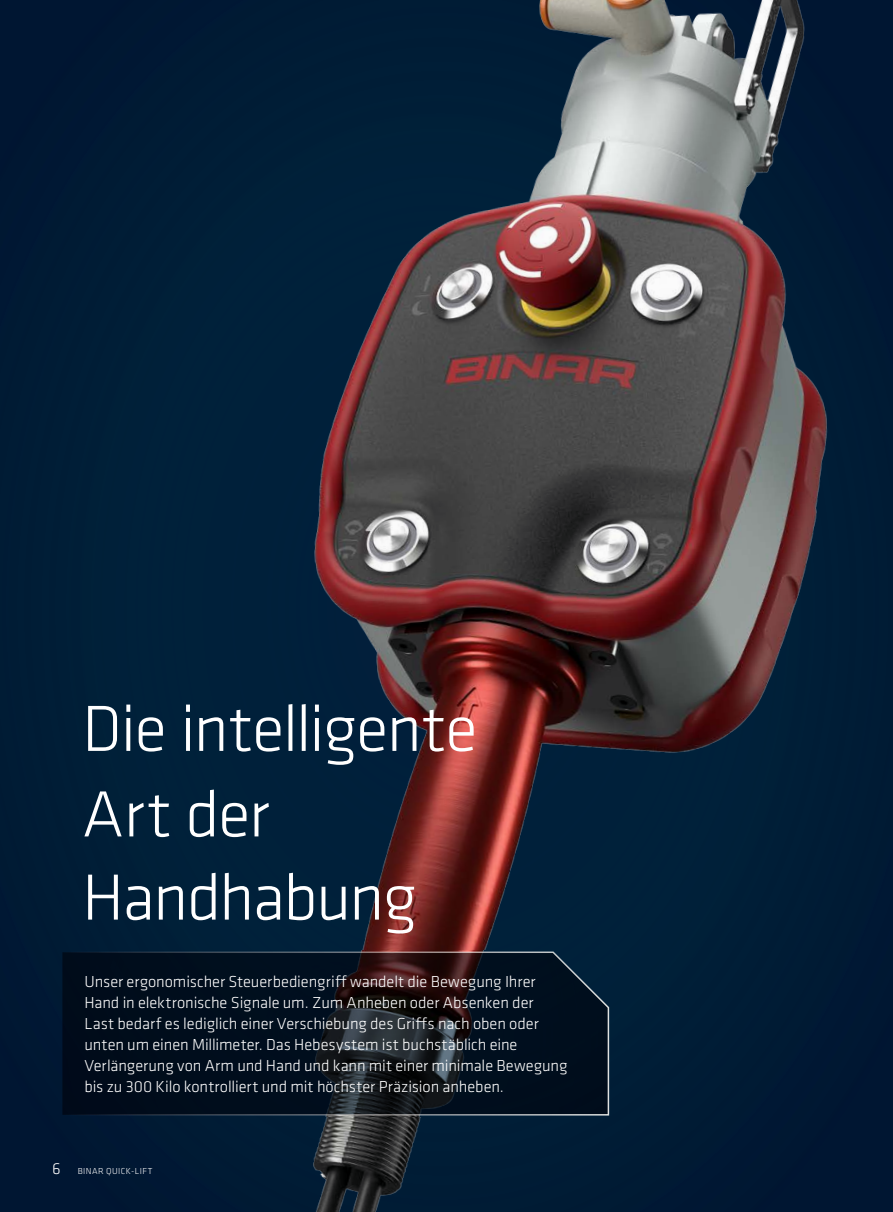
<style>
.page{position:relative;width:893px;height:1212px;background:#fff}
.page>*{position:absolute;margin:0;border:0;box-sizing:border-box;transform-origin:0 0}
.Head_line_White{font:300 67.5px/84.3px "Klavika";letter-spacing:-.025em;color:#fff}
.Quick_Ingress_boxes{font:300 16.5px/21px "Klavika";letter-spacing:-.005em;color:#fff}
.t1{font:300 9px "Klavika";letter-spacing:.05em;color:#fff}
.s1{font-size:16.5px}
</style>
<div class="page">
<img style="left:0;top:0;width:893px;height:1212px">
<svg style="left:61px;top:951px;width:549px;height:165px;background:#0a1320"></svg>
<p class="Head_line_White" style="left:82px;top:688px;width:397px">Die intelligente<br>Art der<br>Handhabung</p>
<p class="Quick_Ingress_boxes" style="left:84px;top:971px;width:485px">Unser ergonomischer Steuerbediengriff wandelt die Bewegung Ihrer Hand in elektronische Signale um. Zum Anheben oder Absenken der<br>Last bedarf es lediglich einer Verschiebung des Griffs nach oben oder unten um einen Millimeter. Das Hebesystem ist buchstäblich eine Verlängerung von Arm und Hand und kann mit einer minimale Bewegung bis zu 300 Kilo kontrolliert und mit höchster Präzision anheben.</p>
<p class="t1" style="left:52px;top:1166px;width:102px"><span class="s1">6</span> BINAR QUICK-LIFT</p>
</div>
